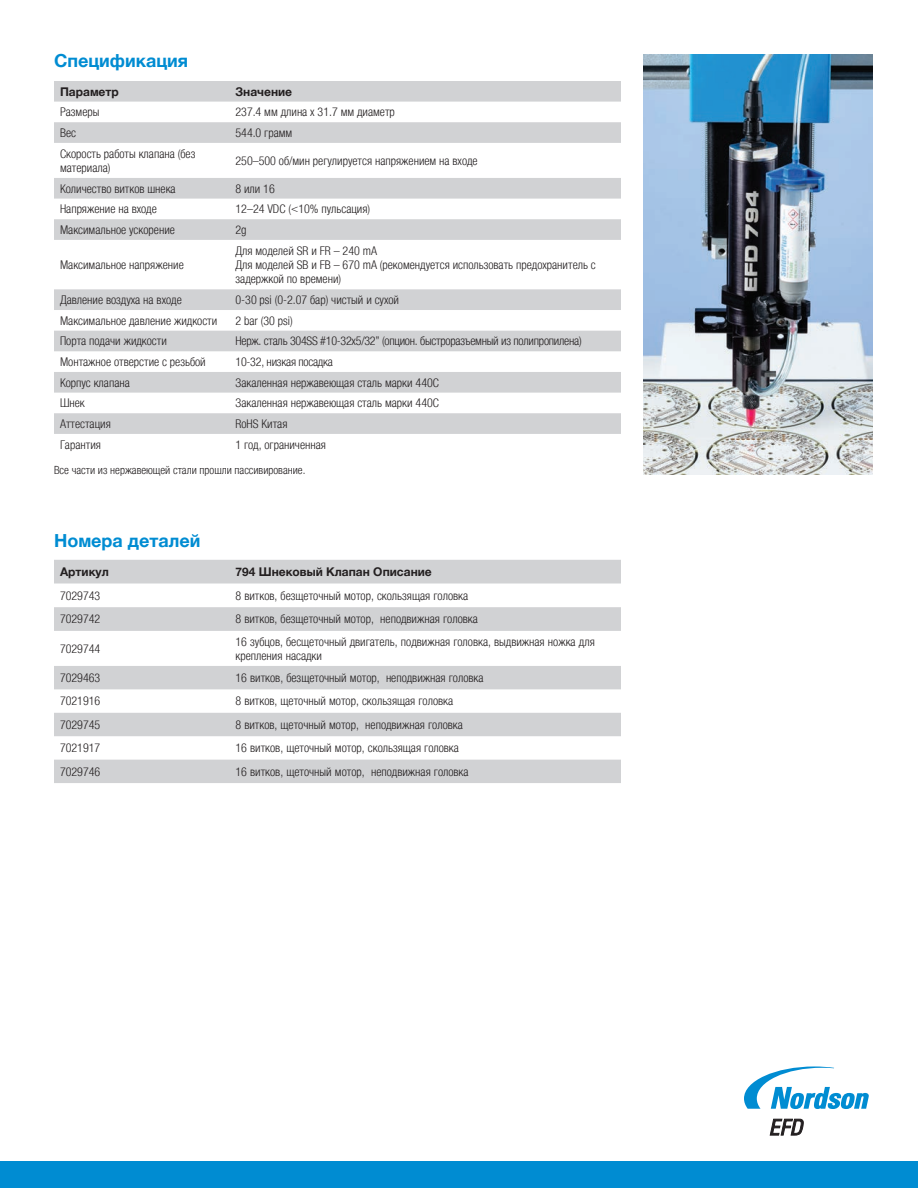
<style>
.page{position:relative;width:918px;height:1188px;background:#fff}
.page>*{position:absolute;margin:0;border:0;box-sizing:border-box;transform-origin:0 0}
.t1{font:700 18px "Helvetica Neue LTCYR";color:#008cd2}
.t2{font:300 condensed 12px/14.4px "Helvetica Neue LTCYR";color:#231f20}
.t3{font:300 condensed 12px "Helvetica Neue LTCYR";letter-spacing:-.02em;color:#231f20}
.t4{font:700 12px "Helvetica Neue LTCYR";color:#231f20}
.t5{font:300 condensed 11.25px "Helvetica Neue LTCYR";color:#231f20}
</style>
<div class="page">
<div style="left:0;top:1161px;width:918px;height:27px;background:#008cd2"></div>
<svg style="left:54px;top:81px;width:567px;height:353px"></svg>
<svg style="left:54px;top:560px;width:567px;height:223px;fill:#d1d2d4"></svg>
<svg style="left:770px;top:1119px;width:34px;height:16px"></svg>
<svg style="left:744px;top:1066px;width:125px;height:43px"></svg>
<img style="left:644px;top:54px;width:229px;height:420px">
<h1 class="t1" style="left:54px;top:51px;width:136px">Спецификация</h1>
<p class="t4" style="left:60px;top:85px;width:60px">Параметр</p>
<p class="t4" style="left:236px;top:85px;width:58px">Значение</p>
<p class="t2" style="left:60px;top:105px;width:41px">Размеры</p>
<p class="t2" style="left:236px;top:105px;width:161px">237.4 мм длина x 31.7 мм диаметр</p>
<p class="t2" style="left:60px;top:126px;width:17px">Вес</p>
<p class="t2" style="left:236px;top:126px;width:58px">544.0 грамм</p>
<p class="t2" style="left:60px;top:146px;width:137px">Скорость работы клапана (без материала)</p>
<p class="t2" style="left:236px;top:153px;width:244px">250–500 об/мин регулируется напряжением на входе</p>
<p class="t2" style="left:60px;top:181px;width:117px">Количество витков шнека</p>
<p class="t2" style="left:235px;top:181px;width:41px">8 или 16</p>
<p class="t2" style="left:60px;top:202px;width:98px">Напряжение на входе</p>
<p class="t2" style="left:236px;top:202px;width:136px">12–24 VDC (&lt;10% пульсация)</p>
<p class="t2" style="left:60px;top:223px;width:116px">Максимальное ускорение</p>
<p class="t2" style="left:236px;top:223px;width:13px">2g</p>
<p class="t2" style="left:60px;top:258px;width:125px">Максимальное напряжение</p>
<p class="t2" style="left:236px;top:243px;width:362px">Для моделей SR и FR – 240 mA<br>Для моделей SB и FB – 670 mA (рекомендуется использовать предохранитель с задержкой по времени)</p>
<p class="t2" style="left:60px;top:293px;width:123px">Давление воздуха на входе</p>
<p class="t2" style="left:236px;top:293px;width:165px">0-30 psi (0-2.07 бар) чистый и сухой</p>
<p class="t2" style="left:60px;top:313px;width:159px">Максимальное давление жидкости</p>
<p class="t2" style="left:235px;top:313px;width:59px">2 bar (30 psi)</p>
<p class="t2" style="left:60px;top:334px;width:108px">Порта подачи жидкости</p>
<p class="t3" style="left:236px;top:335px;width:348px">Нерж. сталь 304SS #10-32x5/32” (опцион. быстроразъемный из полипропилена)</p>
<p class="t2" style="left:60px;top:355px;width:147px">Монтажное отверстие с резьбой</p>
<p class="t3" style="left:236px;top:355px;width:99px">10-32, низкая посадка</p>
<p class="t2" style="left:60px;top:375px;width:71px">Корпус клапана</p>
<p class="t2" style="left:236px;top:375px;width:205px">Закаленная нержавеющая сталь марки 440С</p>
<p class="t2" style="left:60px;top:396px;width:26px">Шнек</p>
<p class="t2" style="left:236px;top:396px;width:205px">Закаленная нержавеющая сталь марки 440С</p>
<p class="t2" style="left:60px;top:417px;width:52px">Аттестация</p>
<p class="t2" style="left:236px;top:417px;width:53px">RoHS Китая</p>
<p class="t2" style="left:60px;top:437px;width:42px">Гарантия</p>
<p class="t2" style="left:236px;top:437px;width:92px">1 год, ограниченная</p>
<p class="t5" style="left:54px;top:464px;width:253px">Все части из нержавеющей стали прошли пассивирование.</p>
<h1 class="t1" style="left:54px;top:531px;width:148px">Номера деталей</h1>
<p class="t4" style="left:60px;top:565px;width:50px">Артикул</p>
<p class="t4" style="left:236px;top:565px;width:198px">794 Шнековый Клапан Описание</p>
<p class="t2" style="left:60px;top:588px;width:42px">7029743</p>
<p class="t2" style="left:236px;top:588px;width:234px">8 витков, безщеточный мотор, скользящая головка</p>
<p class="t2" style="left:60px;top:612px;width:42px">7029742</p>
<p class="t2" style="left:236px;top:612px;width:244px">8 витков, безщеточный мотор, неподвижная головка</p>
<p class="t2" style="left:60px;top:641px;width:42px">7029744</p>
<p class="t2" style="left:236px;top:634px;width:361px">16 зубцов, бесщеточный двигатель, подвижная головка, выдвижная ножка для крепления насадки</p>
<p class="t2" style="left:60px;top:671px;width:42px">7029463</p>
<p class="t2" style="left:236px;top:671px;width:250px">16 витков, безщеточный мотор, неподвижная головка</p>
<p class="t2" style="left:60px;top:694px;width:42px">7021916</p>
<p class="t2" style="left:236px;top:694px;width:219px">8 витков, щеточный мотор, скользящая головка</p>
<p class="t2" style="left:60px;top:718px;width:42px">7029745</p>
<p class="t2" style="left:236px;top:718px;width:229px">8 витков, щеточный мотор, неподвижная головка</p>
<p class="t2" style="left:60px;top:741px;width:42px">7021917</p>
<p class="t2" style="left:236px;top:741px;width:225px">16 витков, щеточный мотор, скользящая головка</p>
<p class="t2" style="left:60px;top:764px;width:42px">7029746</p>
<p class="t2" style="left:236px;top:764px;width:235px">16 витков, щеточный мотор, неподвижная головка</p>
</div>
